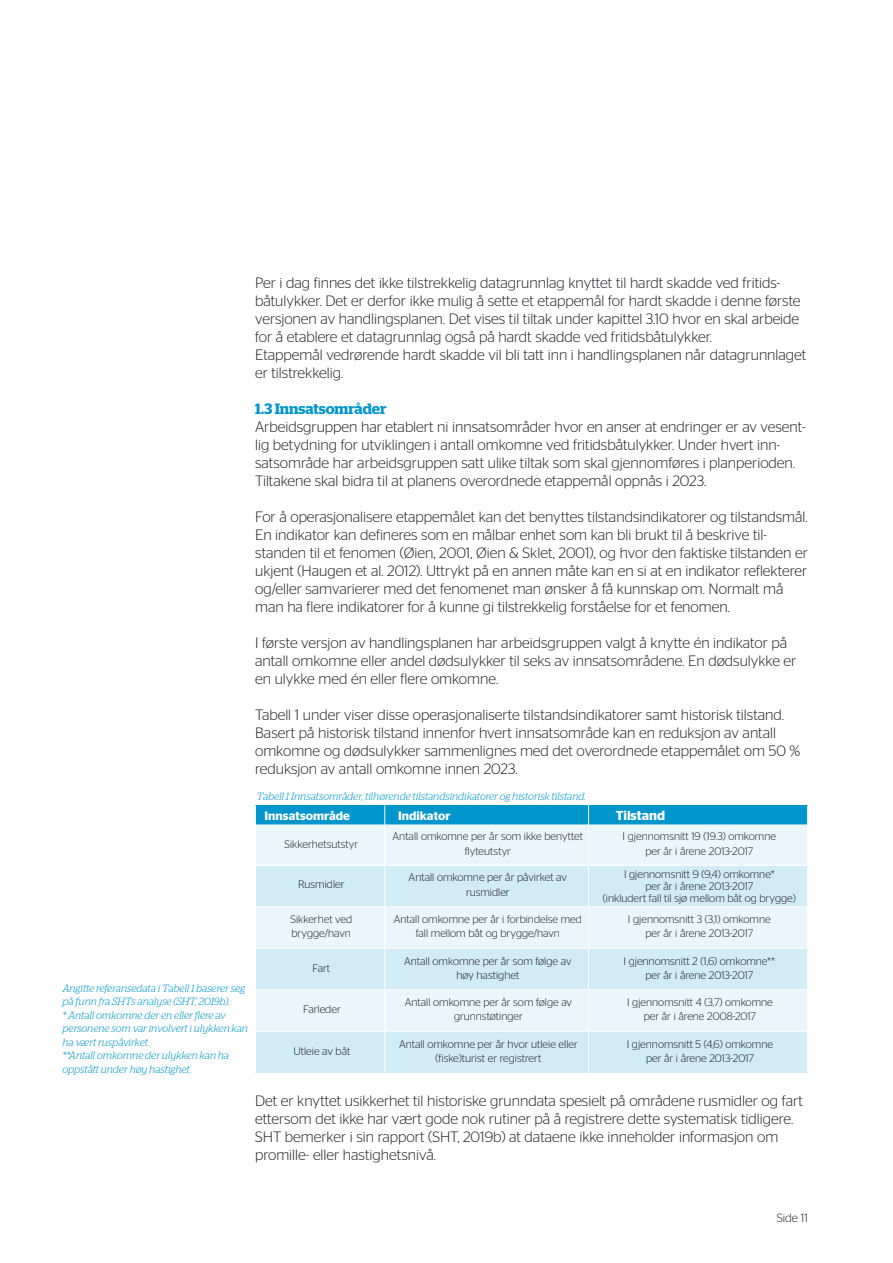
<style>
.page{position:relative;width:893px;height:1263px;background:#fff}
.page>*{position:absolute;margin:0;border:0;box-sizing:border-box;transform-origin:0 0}
.Brødtekst{font:300 15px/18px "Stag Sans";color:#1b1c20}
.Brødtekst_fremhevet{font:600 15px "Stag";color:#0096cc}
.Brødtekst-2{font:600 13.35px "Stag Sans";color:#fff}
.Brødtekst-3{font:600 12.15px "Stag Sans";color:#fff}
.t1{font:300 12px "Stag Sans";color:#1b1c20}
.Brødtekst-4{font:300 10.95px/14.7px "Stag Sans";color:#1b1c20;text-align:center}
.Bildetekst{font:italic 300 10.5px/13.5px "Stag";letter-spacing:-.005em;color:#0096cc}
.s1{font-size:12.9px}
</style>
<div class="page">
<div style="left:255px;top:824px;width:553px;height:41px;background:#eaf6fb"></div>
<div style="left:255px;top:907px;width:553px;height:41px;background:#eaf6fb"></div>
<div style="left:255px;top:990px;width:553px;height:41px;background:#eaf6fb"></div>
<div style="left:255px;top:865px;width:553px;height:42px;background:#d1ebf7"></div>
<div style="left:255px;top:948px;width:553px;height:42px;background:#d1ebf7"></div>
<div style="left:255px;top:1031px;width:553px;height:42px;background:#d1ebf7"></div>
<div style="left:255px;top:806px;width:553px;height:18px;background:#0096cc"></div>
<hr style="left:255px;top:824px;width:553px;height:1px;background:#0096cc">
<hr style="left:255px;top:865px;width:553px;height:1px;background:#fff">
<hr style="left:255px;top:906px;width:553px;height:1px;background:#fff">
<hr style="left:255px;top:948px;width:553px;height:1px;background:#fff">
<hr style="left:255px;top:989px;width:553px;height:1px;background:#fff">
<hr style="left:255px;top:1031px;width:553px;height:1px;background:#fff">
<hr style="left:255px;top:805px;width:1px;height:267px;background:#fff">
<hr style="left:384px;top:805px;width:1px;height:267px;background:#fff">
<hr style="left:588px;top:803px;width:1px;height:270px;background:#fff">
<hr style="left:807px;top:805px;width:1px;height:267px;background:#fff">
<p class="Brødtekst" style="left:255px;top:274px;width:553px">Per i dag finnes det ikke tilstrekkelig datagrunnlag knyttet til hardt skadde ved fritids&shy;båtulykker. Det er derfor ikke mulig å sette et etappemål for hardt skadde i denne første versjonen av handlingsplanen. Det vises til tiltak under kapittel 3.10 hvor en skal arbeide for å etablere et datagrunnlag også på hardt skadde ved fritidsbåtulykker.<br>Etappemål vedrørende hardt skadde vil bli tatt inn i handlingsplanen når datagrunnlaget er tilstrekkelig.</p>
<p class="Brødtekst_fremhevet" style="left:255px;top:400px;width:133px">1.3 Innsatsområder</p>
<p class="Brødtekst" style="left:255px;top:418px;width:552px">Arbeidsgruppen har etablert ni innsatsområder hvor en anser at endringer er av vesent&shy;lig betydning for utviklingen i antall omkomne ved fritidsbåtulykker. Under hvert inn&shy;satsområde har arbeidsgruppen satt ulike tiltak som skal gjennomføres i planperioden.<br>Tiltakene skal bidra til at planens overordnede etappemål oppnås i 2023.</p>
<p class="Brødtekst" style="left:255px;top:508px;width:554px">For å operasjonalisere etappemålet kan det benyttes tilstandsindikatorer og tilstandsmål.<br>En indikator kan defineres som en målbar enhet som kan bli brukt til å beskrive til&shy;standen til et fenomen (Øien, 2001, Øien &amp; Sklet, 2001), og hvor den faktiske tilstanden er ukjent (Haugen et al. 2012). Uttrykt på en annen måte kan en si at en indikator reflekterer og/eller samvarierer med det fenomenet man ønsker å få kunnskap om. Normalt må man ha flere indikatorer for å kunne gi tilstrekkelig forståelse for et fenomen.</p>
<p class="Brødtekst" style="left:255px;top:634px;width:543px">I første versjon av handlingsplanen har arbeidsgruppen valgt å knytte én indikator på antall omkomne eller andel dødsulykker til seks av innsatsområdene. En dødsulykke er en ulykke med én eller flere omkomne.</p>
<p class="Brødtekst" style="left:255px;top:706px;width:547px">Tabell 1 under viser disse operasjonaliserte tilstandsindikatorer samt historisk tilstand.<br>Basert på historisk tilstand innenfor hvert innsatsområde kan en reduksjon av antall omkomne og dødsulykker sammenlignes med det overordnede etappemålet om 50 % reduksjon av antall omkomne innen 2023.</p>
<p class="Bildetekst" style="left:257px;top:789px;width:331px">Tabell 1 Innsatsområder, tilhørende tilstandsindikatorer og historisk tilstand.</p>
<p class="Brødtekst-3" style="left:264px;top:809px;width:87px">Innsatsområde</p>
<p class="Brødtekst-3" style="left:398px;top:809px;width:54px">Indikator</p>
<p class="Brødtekst-2" style="left:616px;top:807px;width:51px"><span class="s1">Til</span>stand</p>
<p class="Brødtekst-4" style="left:284px;top:836px;width:75px">Sikkerhetsutstyr</p>
<p class="Brødtekst-4" style="left:298px;top:877px;width:48px">Rusmidler</p>
<p class="Brødtekst-4" style="left:393px;top:829px;width:192px">Antall omkomne per år som ikke benyttet flyteutstyr</p>
<p class="Brødtekst-4" style="left:409px;top:869px;width:160px">Antall omkomne per år påvirket av</p>
<p class="Brødtekst-4" style="left:466px;top:884px;width:45px">rusmidler</p>
<p class="Brødtekst-4" style="left:623px;top:829px;width:155px">I gjennomsnitt 19 (19.3) omkomne</p>
<p class="Brødtekst-4" style="left:645px;top:843px;width:109px">per år i årene 2013-2017</p>
<p class="Brødtekst-4" style="left:624px;top:867px;width:152px">I gjennomsnitt 9 (9,4) omkomne*</p>
<p class="Brødtekst-4" style="left:645px;top:879px;width:109px">per år i årene 2013-2017</p>
<p class="Brødtekst-4" style="left:603px;top:891px;width:194px">(inkludert fall til sjø mellom båt og brygge)</p>
<p class="Bildetekst" style="left:63px;top:981px;width:184px">Angitte referansedata i Tabell 1 baserer seg på funn fra SHTs analyse (SHT, 2019b).</p>
<p class="Bildetekst" style="left:63px;top:1008px;width:187px">* Antall omkomne der en eller flere av personene som var involvert i ulykken kan ha vært ruspåvirket.</p>
<p class="Bildetekst" style="left:63px;top:1049px;width:168px">**Antall omkomne der ulykken kan ha oppstått under høy hastighet.</p>
<p class="Brødtekst-4" style="left:290px;top:911px;width:63px">Sikkerhet ved</p>
<p class="Brødtekst-4" style="left:292px;top:926px;width:61px">brygge/havn</p>
<p class="Brødtekst-4" style="left:312px;top:960px;width:19px">Fart</p>
<p class="Brødtekst-4" style="left:303px;top:1001px;width:39px">Farleder</p>
<p class="Brødtekst-4" style="left:293px;top:1043px;width:58px">Utleie av båt</p>
<p class="Brødtekst-4" style="left:394px;top:911px;width:190px">Antall omkomne per år i forbindelse med fall mellom båt og brygge/havn</p>
<p class="Brødtekst-4" style="left:628px;top:911px;width:144px">I gjennomsnitt 3 (3,1) omkomne</p>
<p class="Brødtekst-4" style="left:645px;top:926px;width:109px">per år i årene 2013-2017</p>
<p class="Brødtekst-4" style="left:404px;top:953px;width:169px">Antall omkomne per år som følge av</p>
<p class="Brødtekst-4" style="left:456px;top:968px;width:64px">høy hastighet</p>
<p class="Brødtekst-4" style="left:623px;top:953px;width:153px">I gjennomsnitt 2 (1,6) omkomne**</p>
<p class="Brødtekst-4" style="left:645px;top:968px;width:109px">per år i årene 2013-2017</p>
<p class="Brødtekst-4" style="left:405px;top:994px;width:169px">Antall omkomne per år som følge av</p>
<p class="Brødtekst-4" style="left:454px;top:1009px;width:70px">grunnstøtinger</p>
<p class="Brødtekst-4" style="left:627px;top:994px;width:147px">I gjennomsnitt 4 (3,7) omkomne</p>
<p class="Brødtekst-4" style="left:644px;top:1009px;width:114px">per år i årene 2008-2017</p>
<p class="Brødtekst-4" style="left:399px;top:1036px;width:180px">Antall omkomne per år hvor utleie eller</p>
<p class="Brødtekst-4" style="left:436px;top:1051px;width:107px">(fiske)turist er registrert</p>
<p class="Brødtekst-4" style="left:627px;top:1036px;width:148px">I gjennomsnitt 5 (4,6) omkomne</p>
<p class="Brødtekst-4" style="left:646px;top:1051px;width:109px">per år i årene 2013-2017</p>
<p class="Brødtekst" style="left:255px;top:1091px;width:549px">Det er knyttet usikkerhet til historiske grunndata spesielt på områdene rusmidler og fart ettersom det ikke har vært gode nok rutiner på å registrere dette systematisk tidligere.<br>SHT bemerker i sin rapport (SHT, 2019b) at dataene ikke inneholder informasjon om promille- eller hastighetsnivå.</p>
<p class="t1" style="left:777px;top:1211px;width:33px">Side 11</p>
</div>
